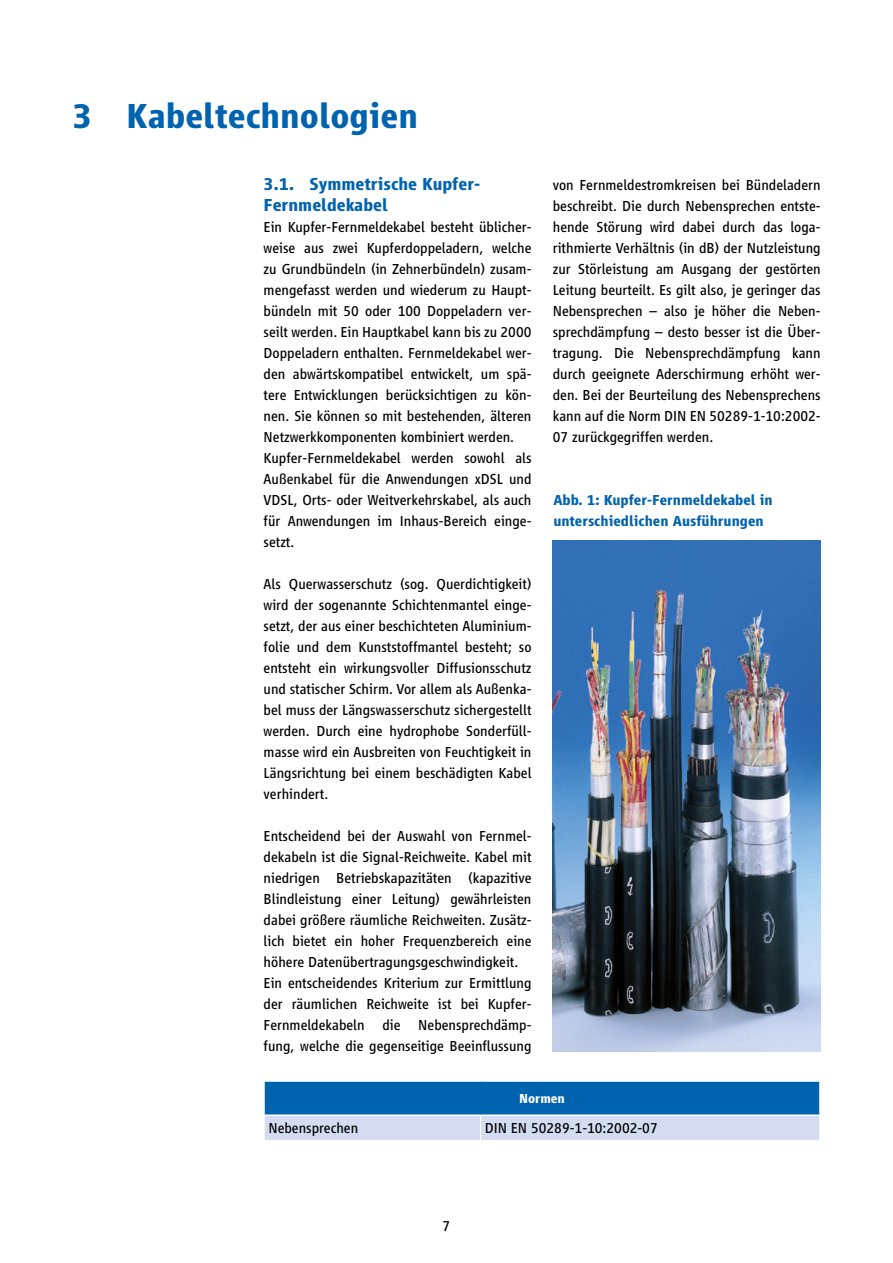
<style>
.page{position:relative;width:893px;height:1263px;background:#fff}
.page>*{position:absolute;margin:0;border:0;box-sizing:border-box;transform-origin:0 0}
.t1{font:700 36px "Vialog LT Pro";color:#0063af}
.t2{font:700 18px/21px "Vialog LT Pro";color:#0063af}
.t3{font:15px/21px "Vialog LT Pro";color:#000}
.t4{font:700 15px/21px "Vialog LT Pro";color:#0063af}
.t5{font:700 13.5px "Vialog LT Pro";color:#fff}
</style>
<div class="page">
<img style="left:553px;top:541px;width:268px;height:510px">
<div style="left:264px;top:1081px;width:556px;height:34px;background:#0063af"></div>
<hr style="left:819px;top:1082px;width:2px;height:32px;background:#fff">
<div style="left:264px;top:1115px;width:555px;height:25px;background:#d3dcf1"></div>
<hr style="left:264px;top:1081px;width:216px;height:1px;background:#fff">
<hr style="left:264px;top:1082px;width:1px;height:33px;background:#fff">
<hr style="left:480px;top:1081px;width:341px;height:1px;background:#fff">
<hr style="left:265px;top:1114px;width:215px;height:2px;background:#fff">
<hr style="left:480px;top:1114px;width:341px;height:2px;background:#fff">
<h1 class="t1" style="left:72px;top:96px;width:347px">3 Kabeltechnologien</h1>
<p class="t2" style="left:264px;top:174px;width:218px">3.1. Symmetrische Kupfer-<br>Fernmeldekabel</p>
<p class="t3" style="left:264px;top:217px;width:269px">Ein Kupfer-Fernmeldekabel besteht üblicher&shy;weise aus zwei Kupferdoppeladern, welche zu Grundbündeln (in Zehnerbündeln) zusam&shy;mengefasst werden und wiederum zu Haupt&shy;bündeln mit 50 oder 100 Doppeladern ver&shy;seilt werden. Ein Hauptkabel kann bis zu 2000<br>Doppeladern enthalten. Fernmeldekabel wer&shy;den abwärtskompatibel entwickelt, um spä&shy;tere Entwicklungen berücksichtigen zu kön&shy;nen. Sie können so mit bestehenden, älteren Netzwerkkomponenten kombiniert werden.<br>Kupfer-Fernmeldekabel werden sowohl als Außenkabel für die Anwendungen xDSL und VDSL, Orts- oder Weitverkehrskabel, als auch für Anwendungen im Inhaus-Bereich einge&shy;setzt.</p>
<p class="t3" style="left:264px;top:574px;width:269px;text-align:justify">Als Querwasserschutz (sog. Querdichtigkeit) wird der sogenannte Schichtenmantel einge&shy;setzt, der aus einer beschichteten Aluminium&shy;folie und dem Kunststoffmantel besteht; so entsteht ein wirkungsvoller Diffusionsschutz und statischer Schirm. Vor allem als Außenka&shy;bel muss der Längswasserschutz sichergestellt werden. Durch eine hydrophobe Sonderfüll&shy;masse wird ein Ausbreiten von Feuchtigkeit in Längsrichtung bei einem beschädigten Kabel verhindert.</p>
<p class="t3" style="left:264px;top:826px;width:269px">Entscheidend bei der Auswahl von Fernmel&shy;dekabeln ist die Signal-Reichweite. Kabel mit niedrigen Betriebskapazitäten (kapazitive Blindleistung einer Leitung) gewährleisten dabei größere räumliche Reichweiten. Zusätz&shy;lich bietet ein hoher Frequenzbereich eine höhere Datenübertragungsgeschwindigkeit.<br>Ein entscheidendes Kriterium zur Ermittlung der räumlichen Reichweite ist bei Kupfer-Fernmeldekabeln die Nebensprechdämp&shy;fung, welche die gegenseitige Beeinflussung</p>
<p class="t3" style="left:553px;top:175px;width:269px;text-align:justify">von Fernmeldestromkreisen bei Bündeladern beschreibt. Die durch Nebensprechen entste&shy;hende Störung wird dabei durch das loga&shy;rithmierte Verhältnis (in dB) der Nutzleistung zur Störleistung am Ausgang der gestörten Leitung beurteilt. Es gilt also, je geringer das Nebensprechen – also je höher die Neben&shy;sprechdämpfung – desto besser ist die Über&shy;tragung. Die Nebensprechdämpfung kann durch geeignete Aderschirmung erhöht wer&shy;den. Bei der Beurteilung des Nebensprechens kann auf die Norm DIN EN 50289-1-10:2002- 07 zurückgegriffen werden.</p>
<p class="t4" style="left:553px;top:490px;width:221px">Abb. 1: Kupfer-Fernmeldekabel in unterschiedlichen Ausführungen</p>
<p class="t5" style="left:519px;top:1091px;width:47px">Normen</p>
<p class="t3" style="left:268px;top:1117px;width:91px">Nebensprechen</p>
<p class="t3" style="left:485px;top:1118px;width:175px">DIN EN 50289-1-10:2002-07</p>
<p class="t3" style="left:443px;top:1216px;width:9px">7</p>
</div>
